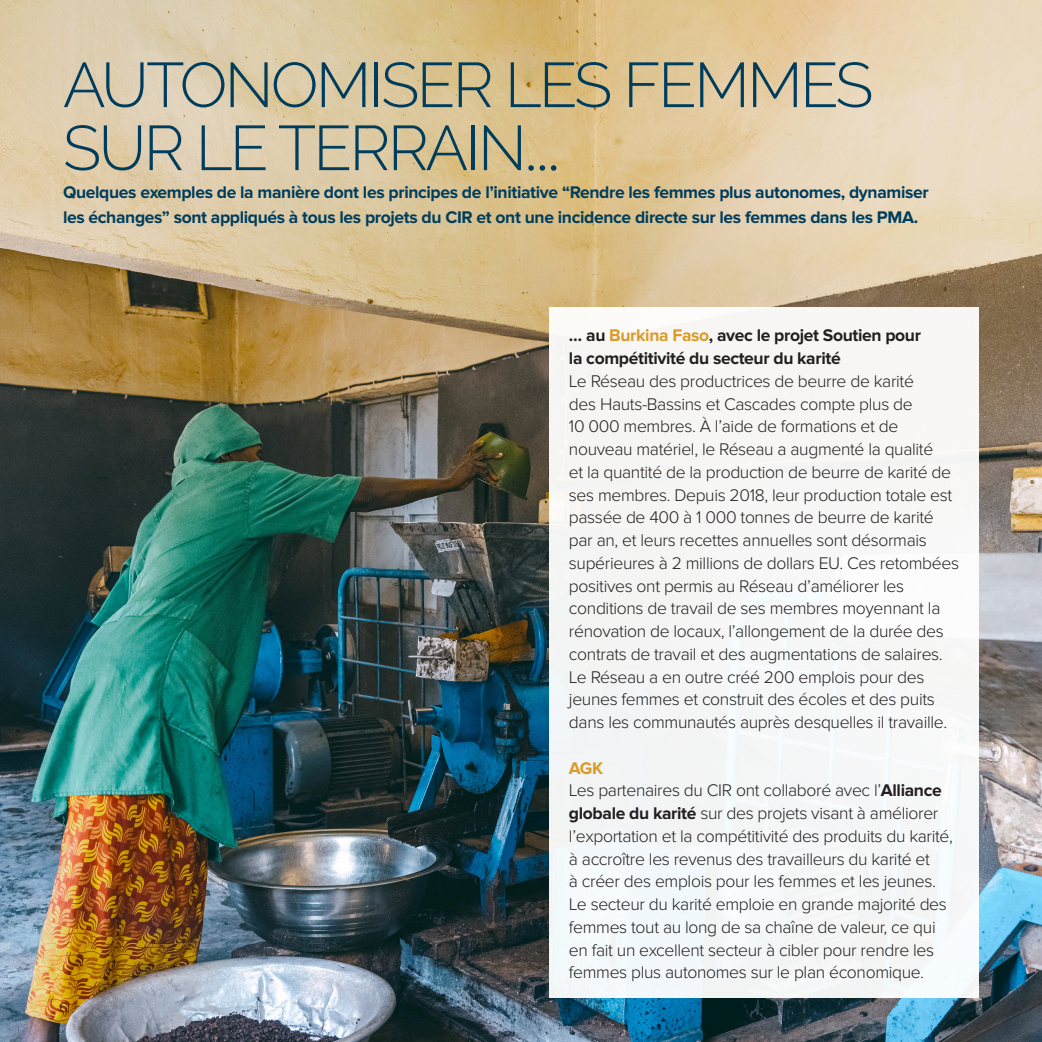
<style>
.page{position:relative;width:1042px;height:1042px;background:#fff}
.page>*{position:absolute;margin:0;border:0;box-sizing:border-box;transform-origin:0 0}
.t1{font:300 63px/63px "Raleway";letter-spacing:-.04em;color:#003d5d}
.Body{font:300 17.5px/22.8px "Proxima Nova";letter-spacing:-.02em;color:#231f20}
.Body-2{font:700 17.5px/24.5px "Proxima Nova";letter-spacing:-.02em;color:#003d5d}
.Body-3{font:700 17.5px/22.8px "Proxima Nova";letter-spacing:-.02em;color:#231f20}
.Body-4{font:700 17.5px "Proxima Nova";color:#da9b27}
.t2{font:300 14px "Proxima Nova";color:#231f20}
.s1{font-family:"Proxima Nova"}
.s2{color:#da9b27}
.s3{font-weight:700}
</style>
<div class="page">
<img style="left:0;top:0;width:1042px;height:1042px">
<div style="left:549px;top:308px;width:430px;height:690px;background:#f6f6f6"></div>
<p class="t1" style="left:63px;top:53px;width:812px">AUTONOMISER LES FEMMES<br>SUR LE TERRAIN<span class="s1">...</span></p>
<p class="Body-2" style="left:63px;top:181px;width:867px">Quelques exemples de la manière dont les principes de l’initiative “Rendre les femmes plus autonomes, dynamiser les échanges” sont appliqués à tous les projets du CIR et ont une incidence directe sur les femmes dans les PMA.</p>
<p class="t2" style="left:60px;top:999px;width:10px">6</p>
<p class="Body-3" style="left:569px;top:324px;width:353px">… au <span class="s2">Burkina Faso</span>, avec le projet Soutien pour la compétitivité du secteur du karité</p>
<p class="Body" style="left:569px;top:370px;width:346px">Le Réseau des productrices de beurre de karité</p>
<p class="Body" style="left:569px;top:392px;width:392px">des Hauts-Bassins et Cascades compte plus de<br>10 000 membres. À l’aide de formations et de nouveau matériel, le Réseau a augmenté la qualité<br>et la quantité de la production de beurre de karité de ses membres. Depuis 2018, leur production totale est passée de 400 à 1 000 tonnes de beurre de karité par an, et leurs recettes annuelles sont désormais supérieures à 2 millions de dollars EU. Ces retombées positives ont permis au Réseau d’améliorer les conditions de travail de ses membres moyennant la rénovation de locaux, l’allongement de la durée des contrats de travail et des augmentations de salaires.<br>Le Réseau a en outre créé 200 emplois pour des jeunes femmes et construit des écoles et des puits dans les communautés auprès desquelles il travaille.</p>
<p class="Body-4" style="left:569px;top:758px;width:36px">AGK</p>
<p class="Body" style="left:569px;top:779px;width:385px">Les partenaires du CIR ont collaboré avec l’<span class="s3">Alliance globale du karité</span> sur des projets visant à améliorer l’exportation et la compétitivité des produits du karité, à accroître les revenus des travailleurs du karité et<br>à créer des emplois pour les femmes et les jeunes.<br>Le secteur du karité emploie en grande majorité des femmes tout au long de sa chaîne de valeur, ce qui en fait un excellent secteur à cibler pour rendre les femmes plus autonomes sur le plan économique.</p>
</div>
